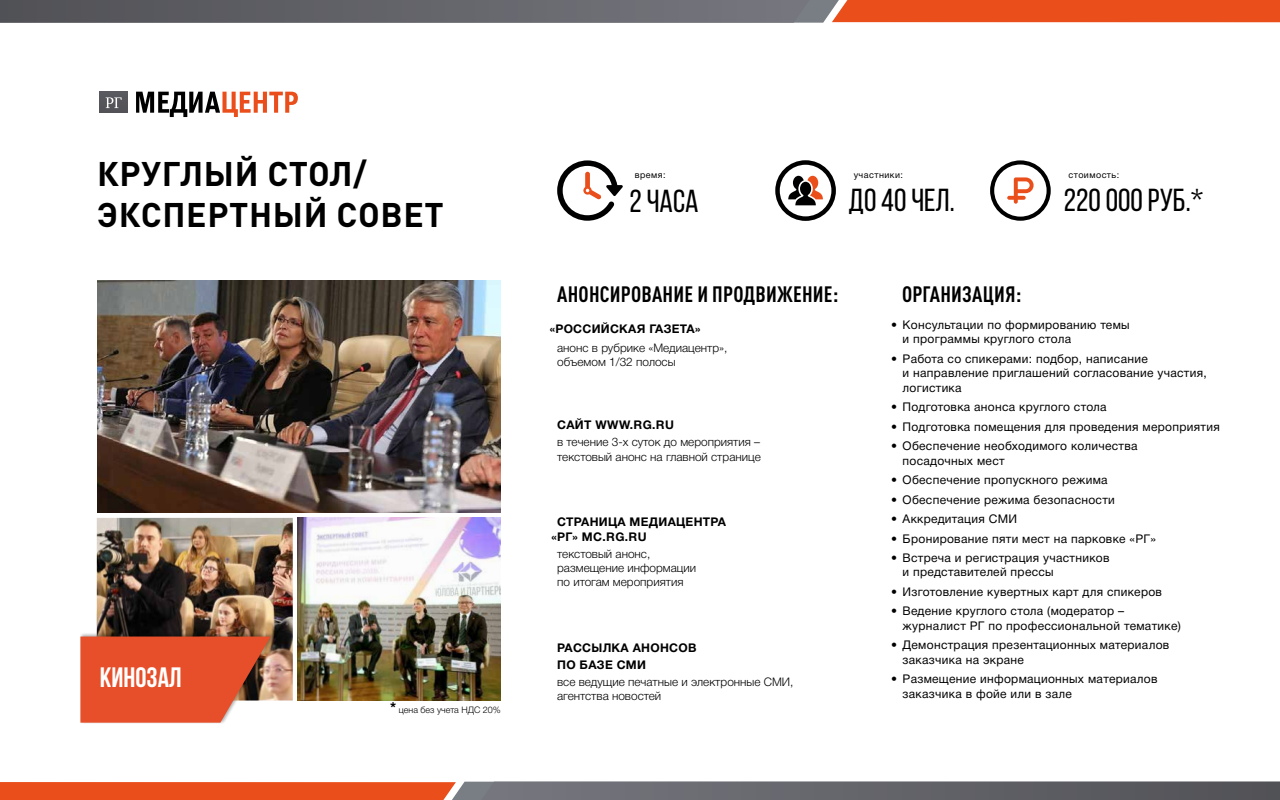
<style>
.page{position:relative;width:1280px;height:800px;background:#fff}
.page>*{position:absolute;margin:0;border:0;box-sizing:border-box;transform-origin:0 0}
.t1{font:700 33.8px/40.5px "DIN Pro";letter-spacing:.02em;color:#000}
.t2{font:31.8px "Bebas Neue";color:#000}
.t3{font:700 28px "Bebas Neue";color:#fff}
.t4{font:700 condensed 22px "DIN Pro";letter-spacing:.01em;color:#000}
.t5{font:12px/14.4px "Helvetica Neue Cyr";letter-spacing:.025em;color:#000}
.t6{font:700 12px/17.2px "Helvetica Neue Cyr";letter-spacing:.025em;color:#000}
.t7{font:300 11.8px/14.2px "Helvetica Neue Cyr";color:#000}
.t8{font:9px "Helvetica Neue Cyr";letter-spacing:.05em;color:#000}
.t9{font:300 9px "Helvetica Neue Cyr";color:#000}
.s1{font-weight:700;font-size:15px}
</style>
<div class="page">
<img style="left:298px;top:518px;width:203px;height:183px">
<img style="left:97px;top:518px;width:196px;height:183px">
<img style="left:97px;top:281px;width:404px;height:232px">
<svg style="left:0;top:0;width:1280px;height:23px"></svg>
<svg style="left:0;top:782px;width:1280px;height:18px"></svg>
<div style="left:80px;top:632px;width:195px;height:92px;background:#000;opacity:.32"></div>
<svg style="left:80px;top:637px;width:191px;height:86px"></svg>
<svg style="left:788px;top:176px;width:35px;height:29px"></svg>
<div style="left:775px;top:160px;width:61px;height:61px;border:5px solid #000;border-radius:50%"></div>
<svg style="left:557px;top:160px;width:66px;height:61px"></svg>
<svg style="left:990px;top:160px;width:61px;height:61px"></svg>
<svg style="left:136px;top:92px;width:162px;height:25px"></svg>
<div style="left:99px;top:92px;width:28px;height:21px;background:#56565c"></div>
<svg style="left:106px;top:97px;width:16px;height:11px"></svg>
<h1 class="t1" style="left:97px;top:150px;width:348px">КРУГЛЫЙ СТОЛ/<br>ЭКСПЕРТНЫЙ СОВЕТ</h1>
<h3 class="t3" style="left:100px;top:662px;width:83px">КИНОЗАЛ</h3>
<p class="t9" style="left:390px;top:705px;width:112px"><span class="s1">*</span> цена без учета НДС 20%</p>
<p class="t8" style="left:635px;top:170px;width:32px">время:</p>
<p class="t8" style="left:854px;top:170px;width:51px">участники:</p>
<p class="t8" style="left:1069px;top:170px;width:52px">стоимость:</p>
<h2 class="t2" style="left:630px;top:184px;width:70px">2 ЧАСА</h2>
<h2 class="t2" style="left:848px;top:183px;width:108px">ДО 40 ЧЕЛ.</h2>
<h2 class="t2" style="left:1064px;top:183px;width:141px">220 000 РУБ.*</h2>
<h3 class="t4" style="left:557px;top:278px;width:283px">АНОНСИРОВАНИЕ И ПРОДВИЖЕНИЕ:</h3>
<h3 class="t4" style="left:902px;top:278px;width:121px">ОРГАНИЗАЦИЯ:</h3>
<p class="t6" style="left:550px;top:320px;width:152px">«РОССИЙСКАЯ ГАЗЕТА»</p>
<p class="t7" style="left:557px;top:341px;width:172px">анонс в рубрике «Медиацентр», объемом 1/32 полосы</p>
<p class="t6" style="left:557px;top:417px;width:118px">САЙТ WWW.RG.RU</p>
<p class="t7" style="left:557px;top:435px;width:205px">в течение 3-х суток до мероприятия – текстовый анонс на главной странице</p>
<p class="t6" style="left:557px;top:514px;width:170px">СТРАНИЦА МЕДИАЦЕНТРА</p>
<p class="t7" style="left:557px;top:547px;width:141px">текстовый анонс, размещение информации по итогам мероприятия</p>
<p class="t6" style="left:552px;top:529px;width:97px">«РГ» MC.RG.RU</p>
<p class="t6" style="left:557px;top:639px;width:141px">РАССЫЛКА АНОНСОВ<br>ПО БАЗЕ СМИ</p>
<p class="t7" style="left:557px;top:675px;width:238px">все ведущие печатные и электронные СМИ, агентства новостей</p>
<p class="t5" style="left:903px;top:318px;width:229px;text-indent:-11px">• Консультации по формированию темы и программы круглого стола</p>
<p class="t5" style="left:903px;top:351px;width:306px;text-indent:-11px">• Работа со спикерами: подбор, написание<br>и направление приглашений согласование участия, логистика</p>
<p class="t5" style="left:891px;top:400px;width:217px">• Подготовка анонса круглого стола</p>
<p class="t5" style="left:891px;top:419px;width:330px">• Подготовка помещения для проведения мероприятия</p>
<p class="t5" style="left:903px;top:439px;width:236px;text-indent:-11px">• Обеспечение необходимого количества посадочных мест</p>
<p class="t5" style="left:891px;top:473px;width:218px">• Обеспечение пропускного режима</p>
<p class="t5" style="left:891px;top:492px;width:225px">• Обеспечение режима безопасности</p>
<p class="t5" style="left:891px;top:512px;width:127px">• Аккредитация СМИ</p>
<p class="t5" style="left:891px;top:531px;width:266px">• Бронирование пяти мест на парковке «РГ»</p>
<p class="t5" style="left:903px;top:551px;width:208px;text-indent:-11px">• Встреча и регистрация участников и представителей прессы</p>
<p class="t5" style="left:891px;top:585px;width:272px">• Изготовление кувертных карт для спикеров</p>
<p class="t5" style="left:903px;top:604px;width:280px;text-indent:-11px">• Ведение круглого стола (модератор – журналист РГ по профессиональной тематике)</p>
<p class="t5" style="left:903px;top:638px;width:268px;text-indent:-11px">• Демонстрация презентационных материалов заказчика на экране</p>
<p class="t5" style="left:903px;top:672px;width:256px;text-indent:-11px">• Размещение информационных материалов заказчика в фойе или в зале</p>
</div>
